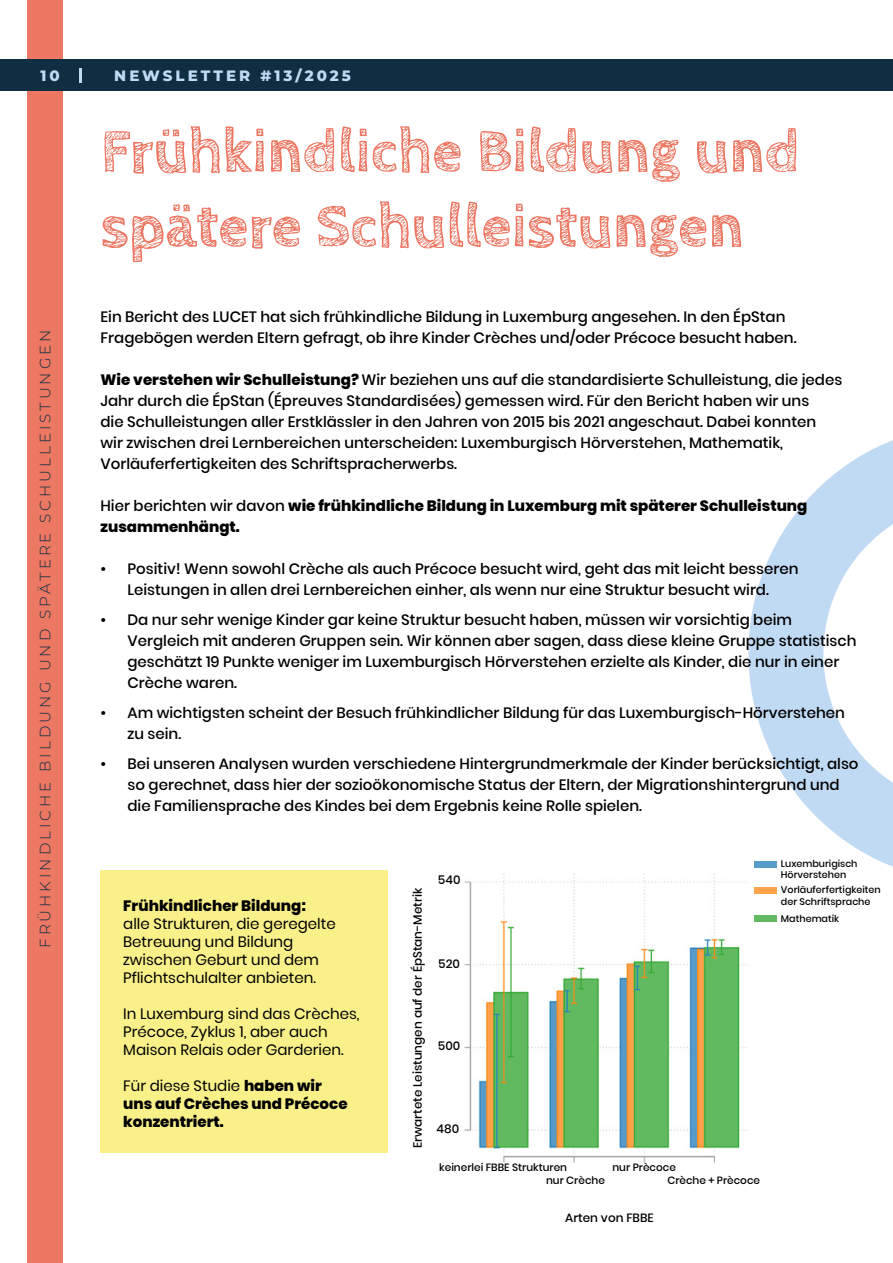
<style>
.page{position:relative;width:893px;height:1263px;background:#fff}
.page>*{position:absolute;margin:0;border:0;box-sizing:border-box;transform-origin:0 0}
.t1{font:700 61.5px/75px "Cabin Sketch";color:#ec7763}
.t2{font:500 15px/21px "Poppins";color:#000}
.t3{font:800 15px/18px "Poppins";color:#000}
.t4{font:15px/18px "Poppins";color:#000}
.t5{font:300 15px "Montserrat";letter-spacing:.2em;color:#0f2e42}
.t6{font:800 15px "Montserrat";letter-spacing:.2em;color:#c0daf3}
.t7{font:500 12px "Poppins";color:#000}
.t8{font:500 10.5px/12.6px "Poppins";color:#000}
.t9{font:500 9.6px/11.6px "Poppins";color:#000}
.s1{font-weight:800}
.s2{font-weight:500}
.s3{font-weight:400}
</style>
<div class="page">
<div style="left:27px;top:0;width:35px;height:1263px;background:#ec7763"></div>
<div style="left:0;top:59px;width:893px;height:31px;background:#0f2e42"></div>
<svg style="left:748px;top:440px;width:145px;height:427px"></svg>
<hr style="left:79px;top:69px;width:3px;height:14px;background:#c0daf3">
<img style="left:465px;top:836px;width:317px;height:326px">
<div style="left:100px;top:870px;width:288px;height:282px;background:#f9f089"></div>
<div style="left:754px;top:861px;width:22px;height:7px;background:#579bc8"></div>
<div style="left:754px;top:887px;width:22px;height:7px;background:#ffa24a"></div>
<div style="left:754px;top:915px;width:22px;height:7px;background:#61b962"></div>
<p class="t6" style="left:40px;top:65px;width:21px">10</p>
<p class="t6" style="left:114px;top:65px;width:238px">NEWSLETTER #13/2025</p>
<p class="t5" style="left:35px;top:948px;width:620px;rotate:-90deg">F rühki ndli che Bi ldung und spätere Schullei stungen</p>
<h1 class="t1" style="left:100px;top:115px;width:701px">Frühkindliche Bildung und spätere Schulleistungen</h1>
<p class="t2" style="left:100px;top:306px;width:698px">Ein Bericht des LUCET hat sich frühkindliche Bildung in Luxemburg angesehen. In den ÉpStan<br>Fragebögen werden Eltern gefragt, ob ihre Kinder Crèches und/oder Précoce besucht haben.</p>
<p class="t2" style="left:100px;top:369px;width:743px"><span class="s1">Wie verstehen wir Schulleistung?</span> Wir beziehen uns auf die standardisierte Schulleistung, die jedes Jahr durch die ÉpStan (Épreuves Standardisées) gemessen wird. Für den Bericht haben wir uns<br>die Schulleistungen aller Erstklässler in den Jahren von 2015 bis 2021 angeschaut. Dabei konnten wir zwischen drei Lernbereichen unterscheiden: Luxemburgisch Hörverstehen, Mathematik, Vorläuferfertigkeiten des Schriftspracherwerbs.</p>
<p class="t3" style="left:100px;top:495px;width:708px;line-height:21px"><span class="s2">Hier berichten wir davon</span> wie frühkindliche Bildung in Luxemburg mit späterer Schulleistung zusammenhängt.</p>
<p class="t2" style="left:100px;top:558px;width:699px;text-align:center">• Positiv! Wenn sowohl Crèche als auch Précoce besucht wird, geht das mit leicht besseren<br>Leistungen in allen drei Lernbereichen einher, als wenn nur eine Struktur besucht wird.</p>
<p class="t2" style="left:127px;top:609px;width:731px;text-indent:-27px">• Da nur sehr wenige Kinder gar keine Struktur besucht haben, müssen wir vorsichtig beim Vergleich mit anderen Gruppen sein. Wir können aber sagen, dass diese kleine Gruppe statistisch geschätzt 19 Punkte weniger im Luxemburgisch Hörverstehen erzielte als Kinder, die nur in einer Crèche waren.</p>
<p class="t2" style="left:127px;top:702px;width:719px;text-indent:-27px">• Am wichtigsten scheint der Besuch frühkindlicher Bildung für das Luxemburgisch-Hörverstehen zu sein.</p>
<p class="t2" style="left:127px;top:753px;width:733px;text-indent:-27px">• Bei unseren Analysen wurden verschiedene Hintergrundmerkmale der Kinder berücksichtigt, also so gerechnet, dass hier der sozioökonomische Status der Eltern, der Migrationshintergrund und die Familiensprache des Kindes bei dem Ergebnis keine Rolle spielen.</p>
<p class="t3" style="left:123px;top:896px;width:184px">Frühkindlicher Bildung:</p>
<p class="t4" style="left:123px;top:914px;width:214px">alle Strukturen, die geregelte<br>Betreuung und Bildung zwischen Geburt und dem<br>Pflichtschulalter anbieten.</p>
<p class="t4" style="left:123px;top:1004px;width:238px">In Luxemburg sind das Crèches,<br>Précoce, Zyklus 1, aber auch<br>Maison Relais oder Garderien.</p>
<p class="t3" style="left:123px;top:1076px;width:226px"><span class="s3">Für diese Studie</span> haben wir uns auf Crèches und Précoce konzentriert.</p>
<p class="t7" style="left:410px;top:1148px;width:262px;rotate:-90deg">Erwartete Leistungen auf der ÉpStan-Metrik</p>
<p class="t7" style="left:438px;top:873px;width:24px">540</p>
<p class="t7" style="left:438px;top:957px;width:23px">520</p>
<p class="t7" style="left:438px;top:1039px;width:24px">500</p>
<p class="t7" style="left:436px;top:1122px;width:24px">480</p>
<p class="t8" style="left:546px;top:1161px;width:60px;text-indent:-107px">keinerlei FBBE Strukturen<br>nur Crèche</p>
<p class="t8" style="left:667px;top:1161px;width:94px;text-indent:-55px">nur Prècoce<br>Crèche + Prècoce</p>
<p class="t7" style="left:565px;top:1210px;width:90px">Arten von FBBE</p>
<p class="t9" style="left:781px;top:858px;width:78px">Luxemburigisch<br>Hörverstehen</p>
<p class="t9" style="left:781px;top:884px;width:101px">Vorläuferfertigkeiten der Schriftsprache</p>
<p class="t9" style="left:781px;top:913px;width:60px">Mathematik</p>
</div>
